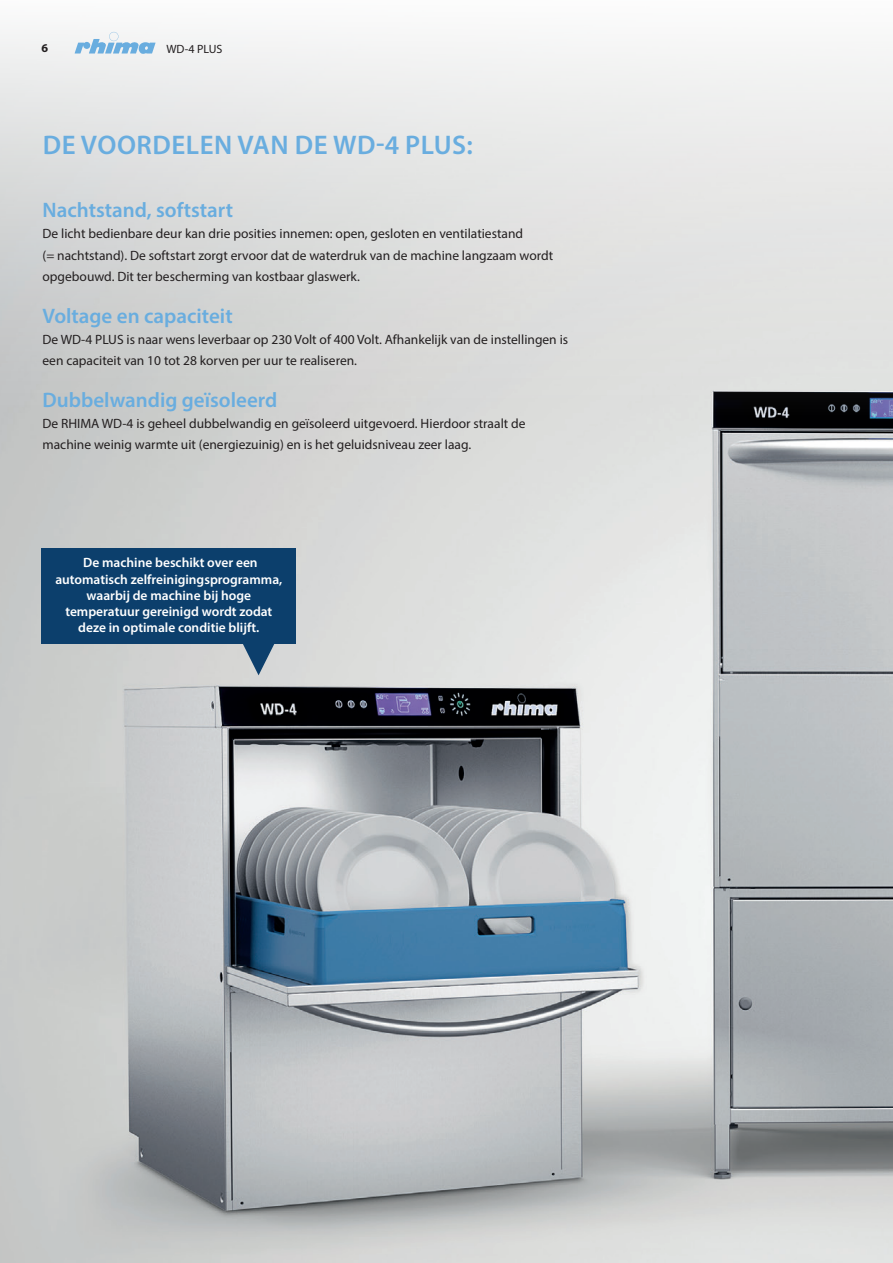
<style>
.page{position:relative;width:893px;height:1263px;background:#fff}
.page>*{position:absolute;margin:0;border:0;box-sizing:border-box;transform-origin:0 0}
.t1{font:600 27px "Myriad Pro";letter-spacing:.02em;color:#69addf}
.t2{font:600 21px "Myriad Pro";color:#69addf}
.t3{font:13.5px/21px "Myriad Pro";color:#231f20}
.t4{font:600 13.5px/16.2px "Myriad Pro";color:#fff;text-align:center}
.t5{font:12px "Myriad Pro";color:#231f20}
.t6{font:700 12px "Myriad Pro";color:#231f20}
</style>
<div class="page">
<img style="left:0;top:422px;width:893px;height:841px">
<svg style="left:0;top:30px;width:893px;height:392px;fill:#e1e1e1"></svg>
<div style="left:42px;top:548px;width:254px;height:96px;background:#0c3f6c"></div>
<svg style="left:241px;top:644px;width:35px;height:31px"></svg>
<svg style="left:75px;top:32px;width:82px;height:22px"></svg>
<p class="t6" style="left:42px;top:40px;width:8px">6</p>
<p class="t5" style="left:166px;top:42px;width:57px">WD-4 PLUS</p>
<h1 class="t1" style="left:43px;top:128px;width:432px">DE VOORDELEN VAN DE WD-4 PLUS:</h1>
<h2 class="t2" style="left:43px;top:197px;width:192px">Nachtstand, softstart</h2>
<p class="t3" style="left:43px;top:223px;width:512px">De licht bedienbare deur kan drie posities innemen: open, gesloten en ventilatiestand<br>(= nachtstand). De softstart zorgt ervoor dat de waterdruk van de machine langzaam wordt opgebouwd. Dit ter bescherming van kostbaar glaswerk.</p>
<h2 class="t2" style="left:43px;top:302px;width:192px">Voltage en capaciteit</h2>
<p class="t3" style="left:43px;top:328px;width:527px">De WD-4 PLUS is naar wens leverbaar op 230 Volt of 400 Volt. Afhankelijk van de instellingen is een capaciteit van 10 tot 28 korven per uur te realiseren.</p>
<h2 class="t2" style="left:43px;top:386px;width:236px">Dubbelwandig geïsoleerd</h2>
<p class="t3" style="left:43px;top:412px;width:484px">De RHIMA WD-4 is geheel dubbelwandig en geïsoleerd uitgevoerd. Hierdoor straalt de machine weinig warmte uit (energiezuinig) en is het geluidsniveau zeer laag.</p>
<p class="t4" style="left:55px;top:554px;width:229px">De machine beschikt over een automatisch zelfreinigingsprogramma, waarbij de machine bij hoge temperatuur gereinigd wordt zodat deze in optimale conditie blijft.</p>
</div>
